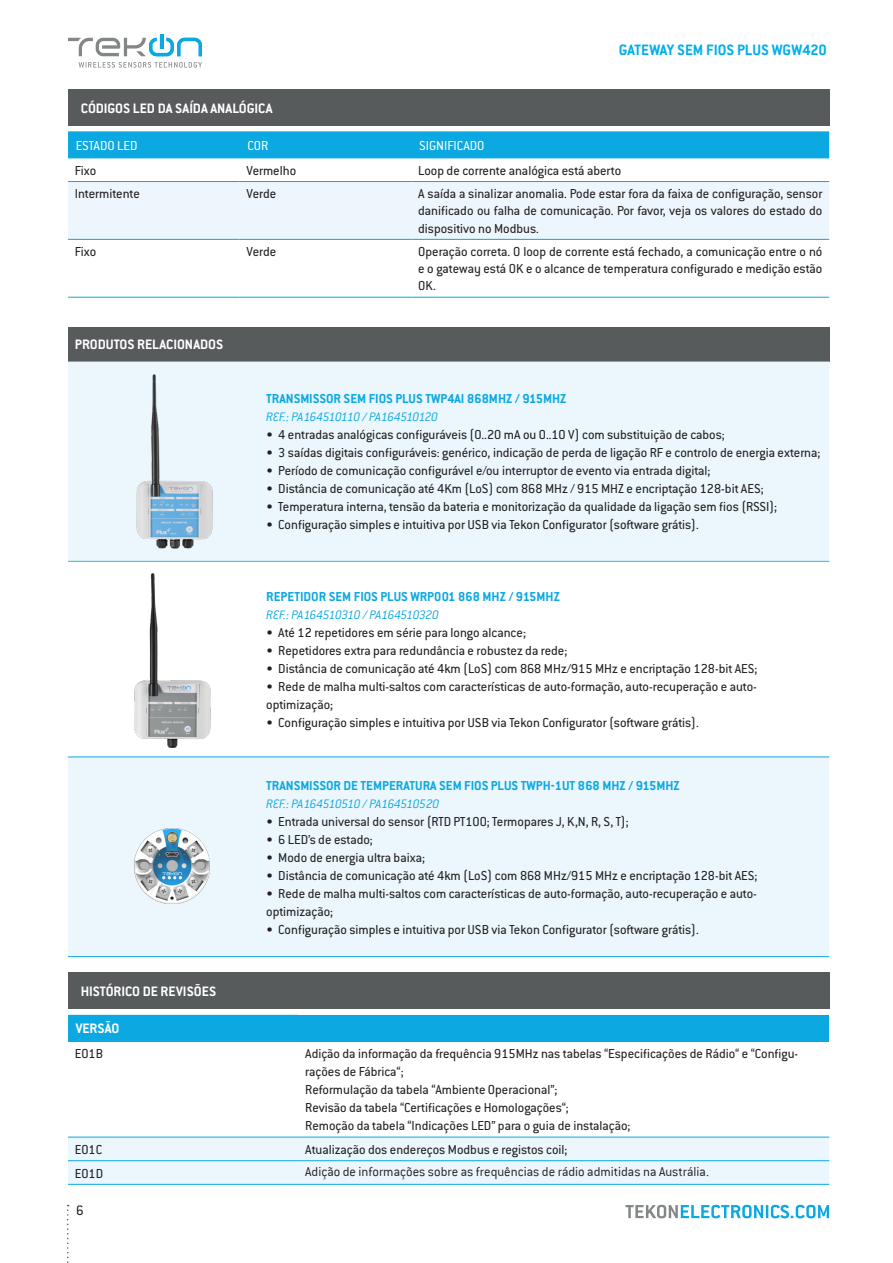
<style>
.page{position:relative;width:893px;height:1263px;background:#fff}
.page>*{position:absolute;margin:0;border:0;box-sizing:border-box;transform-origin:0 0}
.t1{font:700 16.5px "Conduit ITC Pro";color:#00afea}
.t2{font:700 15px "Conduit ITC Pro";color:#fff}
.t3{font:15px "Conduit ITC Pro";color:#231f20}
.t4{font:14.25px/17.1px "Conduit ITC Pro";color:#231f20}
.t5{font:700 14.25px "Conduit ITC Pro";color:#0ba8e1}
.t6{font:300 14.25px "Conduit ITC";color:#231f20}
.t7{font:14.25px "Conduit ITC Pro";color:#fff}
.t8{font:italic 300 13.5px "Conduit ITC Pro";letter-spacing:-.045em;color:#0ba8e1}
</style>
<div class="page">
<svg style="left:625px;top:1205px;width:204px;height:13px"></svg>
<svg style="left:67px;top:1205px;width:2px;height:58px"></svg>
<svg style="left:68px;top:34px;width:134px;height:22px"></svg>
<svg style="left:79px;top:62px;width:123px;height:6px"></svg>
<div style="left:68px;top:89px;width:761px;height:36px;background:#585b5c"></div>
<div style="left:68px;top:131px;width:761px;height:27px;background:#0ba8e1"></div>
<div style="left:68px;top:182px;width:761px;height:57px;background:#edf6fc"></div>
<hr style="left:68px;top:158px;width:172px;height:1px;background:#0ba8e1">
<hr style="left:240px;top:158px;width:171px;height:1px;background:#0ba8e1">
<hr style="left:411px;top:158px;width:418px;height:1px;background:#0ba8e1">
<hr style="left:68px;top:181px;width:172px;height:1px;background:#0ba8e1">
<hr style="left:240px;top:181px;width:171px;height:1px;background:#0ba8e1">
<hr style="left:411px;top:181px;width:418px;height:1px;background:#0ba8e1">
<hr style="left:68px;top:239px;width:172px;height:1px;background:#0ba8e1">
<hr style="left:240px;top:239px;width:171px;height:1px;background:#0ba8e1">
<hr style="left:411px;top:239px;width:418px;height:1px;background:#0ba8e1">
<hr style="left:68px;top:297px;width:172px;height:1px;background:#0ba8e1">
<hr style="left:240px;top:297px;width:171px;height:1px;background:#0ba8e1">
<hr style="left:411px;top:297px;width:418px;height:1px;background:#0ba8e1">
<div style="left:68px;top:327px;width:761px;height:35px;background:#585b5c"></div>
<svg style="left:68px;top:362px;width:761px;height:594px;fill:#ebf7fc"></svg>
<hr style="left:68px;top:561px;width:761px;height:1px;background:#26bcee">
<hr style="left:68px;top:757px;width:761px;height:1px;background:#0ba8e1">
<hr style="left:68px;top:956px;width:761px;height:1px;background:#0ba8e1">
<div style="left:68px;top:973px;width:761px;height:36px;background:#585b5c"></div>
<div style="left:298px;top:1015px;width:531px;height:26px;background:#0ba8e1"></div>
<div style="left:68px;top:1015px;width:230px;height:27px;background:#0ba8e1"></div>
<hr style="left:298px;top:1041px;width:531px;height:1px;background:#0ba8e1">
<svg style="left:68px;top:1137px;width:761px;height:48px;background:#e1f3fa"></svg>
<hr style="left:298px;top:1184px;width:531px;height:1px;background:#0ba8e1">
<img style="left:93px;top:361px;width:157px;height:199px">
<img style="left:93px;top:560px;width:159px;height:200px">
<img style="left:134px;top:828px;width:76px;height:76px">
<p class="t1" style="left:619px;top:40px;width:210px">GATEWAY SEM FIOS PLUS WGW420</p>
<p class="t2" style="left:81px;top:99px;width:193px">CÓDIGOS LED DA SAÍDA ANALÓGICA</p>
<p class="t7" style="left:76px;top:137px;width:63px">ESTADO LED</p>
<p class="t7" style="left:247px;top:137px;width:22px">COR</p>
<p class="t7" style="left:419px;top:137px;width:67px">SIGNIFICADO</p>
<p class="t4" style="left:75px;top:162px;width:23px">Fixo</p>
<p class="t4" style="left:247px;top:162px;width:51px">Vermelho</p>
<p class="t4" style="left:418px;top:162px;width:205px">Loop de corrente analógica está aberto</p>
<p class="t4" style="left:75px;top:185px;width:67px">Intermitente</p>
<p class="t4" style="left:247px;top:185px;width:31px">Verde</p>
<p class="t4" style="left:418px;top:185px;width:406px;text-align:justify">A saída a sinalizar anomalia. Pode estar fora da faixa de configuração, sensor danificado ou falha de comunicação. Por favor, veja os valores do estado do dispositivo no Modbus.</p>
<p class="t4" style="left:75px;top:243px;width:23px">Fixo</p>
<p class="t4" style="left:247px;top:243px;width:31px">Verde</p>
<p class="t4" style="left:418px;top:243px;width:406px;text-align:justify">Operação correta. O loop de corrente está fechado, a comunicação entre o nó e o gateway está OK e o alcance de temperatura configurado e medição estão OK.</p>
<p class="t2" style="left:75px;top:336px;width:150px">PRODUTOS RELACIONADOS</p>
<p class="t5" style="left:266px;top:391px;width:302px">TRANSMISSOR SEM FIOS PLUS TWP4AI 868MHZ / 915MHZ</p>
<p class="t8" style="left:266px;top:410px;width:173px">REF.: PA164510110 / PA164510120</p>
<p class="t4" style="left:266px;top:426px;width:460px">• 4 entradas analógicas configuráveis (0..20 mA ou 0..10 V) com substituição de cabos;</p>
<p class="t4" style="left:266px;top:444px;width:556px">• 3 saídas digitais configuráveis: genérico, indicação de perda de ligação RF e controlo de energia externa;</p>
<p class="t4" style="left:266px;top:462px;width:446px">• Período de comunicação configurável e/ou interruptor de evento via entrada digital;</p>
<p class="t4" style="left:266px;top:480px;width:499px">• Distância de comunicação até 4Km (LoS) com 868 MHz / 915 MHZ e encriptação 128-bit AES;</p>
<p class="t4" style="left:266px;top:498px;width:512px">• Temperatura interna, tensão da bateria e monitorização da qualidade da ligação sem fios (RSSI);</p>
<p class="t4" style="left:266px;top:516px;width:434px">• Configuração simples e intuitiva por USB via Tekon Configurator (software grátis).</p>
<p class="t5" style="left:266px;top:588px;width:296px">REPETIDOR SEM FIOS PLUS WRP001 868 MHZ / 915MHZ</p>
<p class="t8" style="left:266px;top:608px;width:174px">REF.: PA164510310 / PA164510320</p>
<p class="t4" style="left:266px;top:624px;width:261px">• Até 12 repetidores em série para longo alcance;</p>
<p class="t4" style="left:266px;top:642px;width:303px">• Repetidores extra para redundância e robustez da rede;</p>
<p class="t4" style="left:266px;top:660px;width:493px">• Distância de comunicação até 4km (LoS) com 868 MHz/915 MHz e encriptação 128-bit AES;</p>
<p class="t4" style="left:266px;top:678px;width:492px;line-height:18px">• Rede de malha multi-saltos com características de auto-formação, auto-recuperação e auto&shy;optimização;</p>
<p class="t4" style="left:266px;top:714px;width:434px">• Configuração simples e intuitiva por USB via Tekon Configurator (software grátis).</p>
<p class="t5" style="left:266px;top:777px;width:415px">TRANSMISSOR DE TEMPERATURA SEM FIOS PLUS TWPH-1UT 868 MHZ / 915MHZ</p>
<p class="t8" style="left:266px;top:796px;width:175px">REF.: PA164510510 / PA164510520</p>
<p class="t4" style="left:266px;top:813px;width:364px">• Entrada universal do sensor (RTD PT100; Termopares J, K,N, R, S, T);</p>
<p class="t4" style="left:266px;top:831px;width:108px">• 6 LED’s de estado;</p>
<p class="t4" style="left:266px;top:849px;width:160px">• Modo de energia ultra baixa;</p>
<p class="t4" style="left:266px;top:867px;width:493px">• Distância de comunicação até 4km (LoS) com 868 MHz/915 MHz e encriptação 128-bit AES;</p>
<p class="t4" style="left:266px;top:884px;width:492px;line-height:18px">• Rede de malha multi-saltos com características de auto-formação, auto-recuperação e auto&shy;optimização;</p>
<p class="t4" style="left:266px;top:921px;width:434px">• Configuração simples e intuitiva por USB via Tekon Configurator (software grátis).</p>
<p class="t2" style="left:81px;top:983px;width:137px">HISTÓRICO DE REVISÕES</p>
<p class="t2" style="left:76px;top:1020px;width:45px">VERSÃO</p>
<p class="t4" style="left:75px;top:1045px;width:30px">E01B</p>
<p class="t4" style="left:305px;top:1045px;width:495px;line-height:18px">Adição da informação da frequência 915MHz nas tabelas “Especificações de Rádio“ e “Configu&shy;rações de Fábrica“;</p>
<p class="t4" style="left:305px;top:1081px;width:254px">Reformulação da tabela “Ambiente Operacional”;</p>
<p class="t4" style="left:305px;top:1099px;width:265px">Revisão da tabela “Certificações e Homologações“;</p>
<p class="t4" style="left:305px;top:1117px;width:327px">Remoção da tabela “Indicações LED” para o guia de instalação;</p>
<p class="t4" style="left:75px;top:1141px;width:29px">E01C</p>
<p class="t4" style="left:305px;top:1141px;width:264px">Atualização dos endereços Modbus e registos coil;</p>
<p class="t4" style="left:75px;top:1164px;width:30px">E01D</p>
<p class="t6" style="left:305px;top:1164px;width:405px">Adição de informações sobre as frequências de rádio admitidas na Austrália.</p>
<p class="t3" style="left:76px;top:1202px;width:9px">6</p>
</div>
